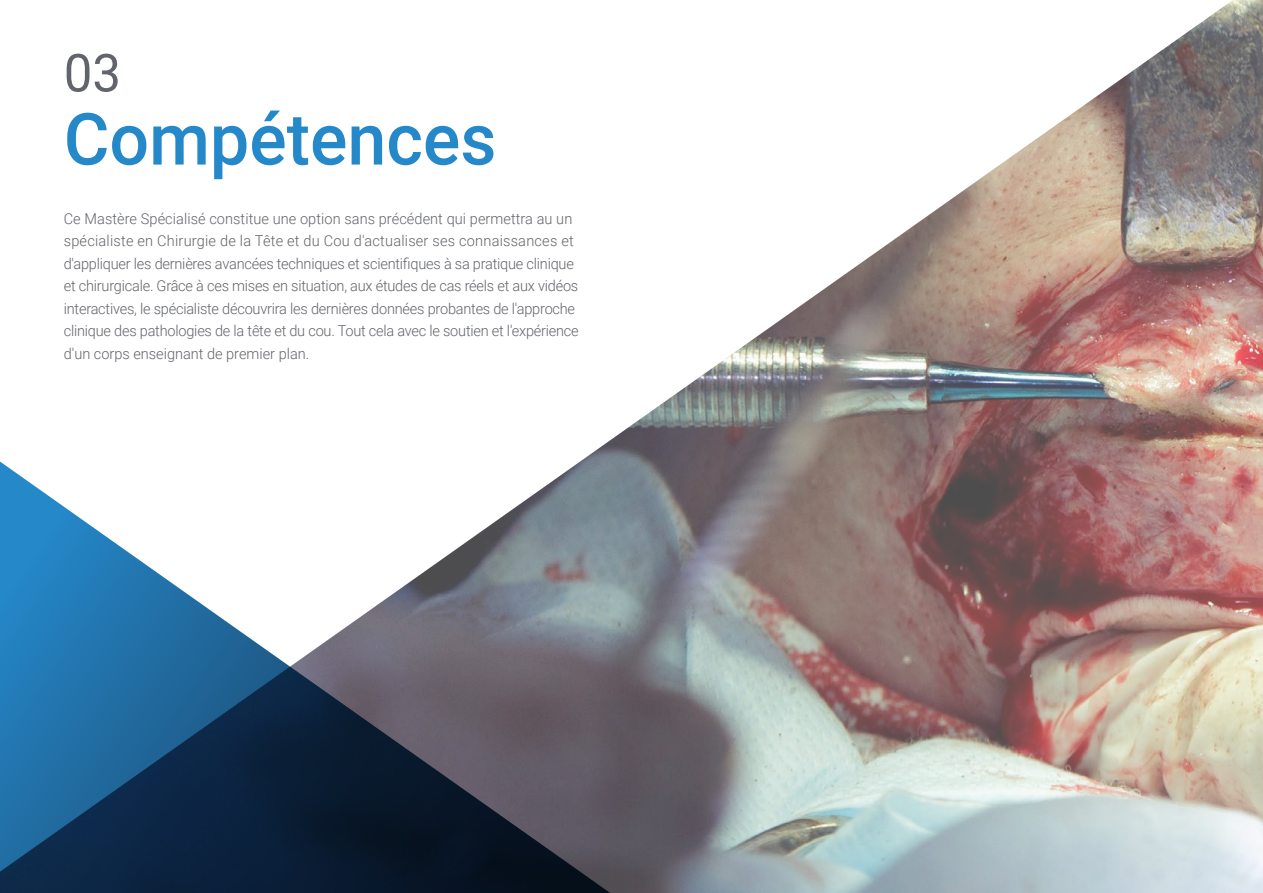
<style>
.page{position:relative;width:1263px;height:893px;background:#fff}
.page>*{position:absolute;margin:0;border:0;box-sizing:border-box;transform-origin:0 0}
.t1{font:500 72px "Roboto";color:#2488c9}
.t2{font:52.5px "Roboto";color:#61646a}
.t3{font:300 15px/22.5px "Roboto";letter-spacing:-.015em;color:#61646a}
</style>
<div class="page">
<img style="left:602px;top:0;width:661px;height:893px">
<svg style="left:0;top:446px;width:640px;height:447px"></svg>
<h2 class="t2" style="left:64px;top:36px;width:59px">03</h2>
<h1 class="t1" style="left:64px;top:89px;width:434px">Compétences</h1>
<p class="t3" style="left:64px;top:207px;width:516px">Ce Mastère Spécialisé constitue une option sans précédent qui permettra au un spécialiste en Chirurgie de la Tête et du Cou d'actualiser ses connaissances et d'appliquer les dernières avancées techniques et scientifiques à sa pratique clinique et chirurgicale. Grâce à ces mises en situation, aux études de cas réels et aux vidéos interactives, le spécialiste découvrira les dernières données probantes de l'approche clinique des pathologies de la tête et du cou. Tout cela avec le soutien et l'expérience d'un corps enseignant de premier plan.</p>
</div>
